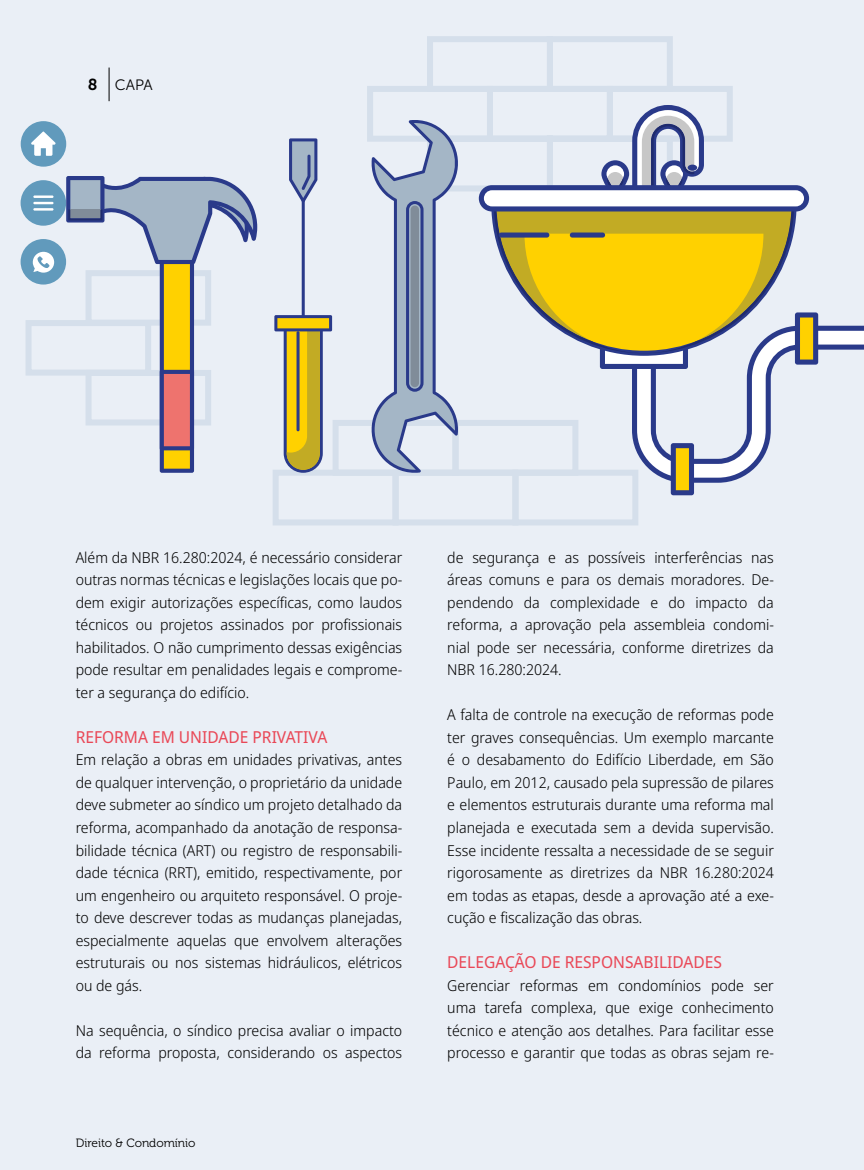
<style>
.page{position:relative;width:864px;height:1170px;background:#fff}
.page>*{position:absolute;margin:0;border:0;box-sizing:border-box;transform-origin:0 0}
.t1{font:16.5px "Noto Sans Display";color:#e94857}
.t2{font:15.9px "Museo Sans 700";color:#000}
.t3{font:300 15px/22.5px "Noto Sans Display";color:#000;text-align:justify}
.t4{font:15px "Museo Sans 300";color:#000}
.t5{font:12px "Museo 300";color:#000}
</style>
<div class="page">
<div style="left:0;top:0;width:863px;height:1169px;background:#eaeff6"></div>
<hr style="left:109px;top:68px;width:1px;height:33px;background:#000">
<div style="left:21px;top:180px;width:45px;height:46px;background:#619abc;border-radius:50%"></div>
<div style="left:21px;top:121px;width:45px;height:46px;background:#619abc;border-radius:50%"></div>
<hr style="left:33px;top:195px;width:20px;height:3px;background:#fff">
<hr style="left:33px;top:202px;width:20px;height:2px;background:#fff">
<hr style="left:33px;top:208px;width:20px;height:2px;background:#fff">
<div style="left:21px;top:239px;width:45px;height:45px;background:#619abc;border-radius:50%"></div>
<svg style="left:33px;top:252px;width:21px;height:20px"></svg>
<svg style="left:31px;top:131px;width:24px;height:25px"></svg>
<div style="left:332px;top:420px;width:126px;height:55px;border:6px solid #d5dfeb"></div>
<div style="left:392px;top:469px;width:126px;height:56px;border:6px solid #d5dfeb"></div>
<div style="left:512px;top:469px;width:126px;height:56px;border:6px solid #d5dfeb"></div>
<div style="left:272px;top:469px;width:126px;height:56px;border:6px solid #d5dfeb"></div>
<div style="left:26px;top:320px;width:125px;height:55px;border:6px solid #d5dfeb"></div>
<svg style="left:367px;top:36px;width:366px;height:155px"></svg>
<hr style="left:301px;top:183px;width:3px;height:170px;background:#2a3a8a;border-radius:2px">
<svg style="left:289px;top:138px;width:28px;height:64px"></svg>
<svg style="left:274px;top:315px;width:58px;height:158px"></svg>
<hr style="left:296px;top:331px;width:3px;height:100px;background:#2a3a8a;border-radius:2px">
<svg style="left:367px;top:119px;width:95px;height:355px"></svg>
<div style="left:410px;top:205px;width:9px;height:182px;background:#808c99;border-radius:4px"></div>
<svg style="left:478px;top:105px;width:385px;height:390px"></svg>
<svg style="left:66px;top:176px;width:191px;height:297px"></svg>
<hr style="left:863px;top:891px;width:1px;height:278px;background:#c9c9c9">
<p class="t2" style="left:88px;top:76px;width:11px">8</p>
<p class="t4" style="left:115px;top:76px;width:39px">CAPA</p>
<p class="t3" style="left:76px;top:546px;width:328px">Além da NBR 16.280:2024, é necessário considerar outras normas técnicas e legislações locais que po&shy;dem exigir autorizações específicas, como laudos técnicos ou projetos assinados por profissionais habilitados. O não cumprimento dessas exigências pode resultar em penalidades legais e comprome&shy;ter a segurança do edifício.</p>
<p class="t1" style="left:76px;top:725px;width:253px">REFORMA EM UNIDADE PRIVATIVA</p>
<p class="t3" style="left:76px;top:749px;width:328px">Em relação a obras em unidades privativas, antes de qualquer intervenção, o proprietário da unidade deve submeter ao síndico um projeto detalhado da reforma, acompanhado da anotação de responsa&shy;bilidade técnica (ART) ou registro de responsabili&shy;dade técnica (RRT), emitido, respectivamente, por um engenheiro ou arquiteto responsável. O proje&shy;to deve descrever todas as mudanças planejadas, especialmente aquelas que envolvem alterações estruturais ou nos sistemas hidráulicos, elétricos ou de gás.</p>
<p class="t3" style="left:76px;top:1019px;width:328px">Na sequência, o síndico precisa avaliar o impacto da reforma proposta, considerando os aspectos</p>
<p class="t5" style="left:76px;top:1136px;width:121px">Direito &amp; Condomínio</p>
<p class="t3" style="left:447px;top:546px;width:328px">de segurança e as possíveis interferências nas áreas comuns e para os demais moradores. De&shy;pendendo da complexidade e do impacto da reforma, a aprovação pela assembleia condomi&shy;nial pode ser necessária, conforme diretrizes da NBR 16.280:2024.</p>
<p class="t3" style="left:447px;top:704px;width:328px">A falta de controle na execução de reformas pode ter graves consequências. Um exemplo marcante é o desabamento do Edifício Liberdade, em São Paulo, em 2012, causado pela supressão de pilares e elementos estruturais durante uma reforma mal planejada e executada sem a devida supervisão.<br>Esse incidente ressalta a necessidade de se seguir rigorosamente as diretrizes da NBR 16.280:2024 em todas as etapas, desde a aprovação até a exe&shy;cução e fiscalização das obras.</p>
<p class="t1" style="left:447px;top:950px;width:276px">DELEGAÇÃO DE RESPONSABILIDADES</p>
<p class="t3" style="left:447px;top:974px;width:328px">Gerenciar reformas em condomínios pode ser uma tarefa complexa, que exige conhecimento técnico e atenção aos detalhes. Para facilitar esse processo e garantir que todas as obras sejam re-</p>
</div>
